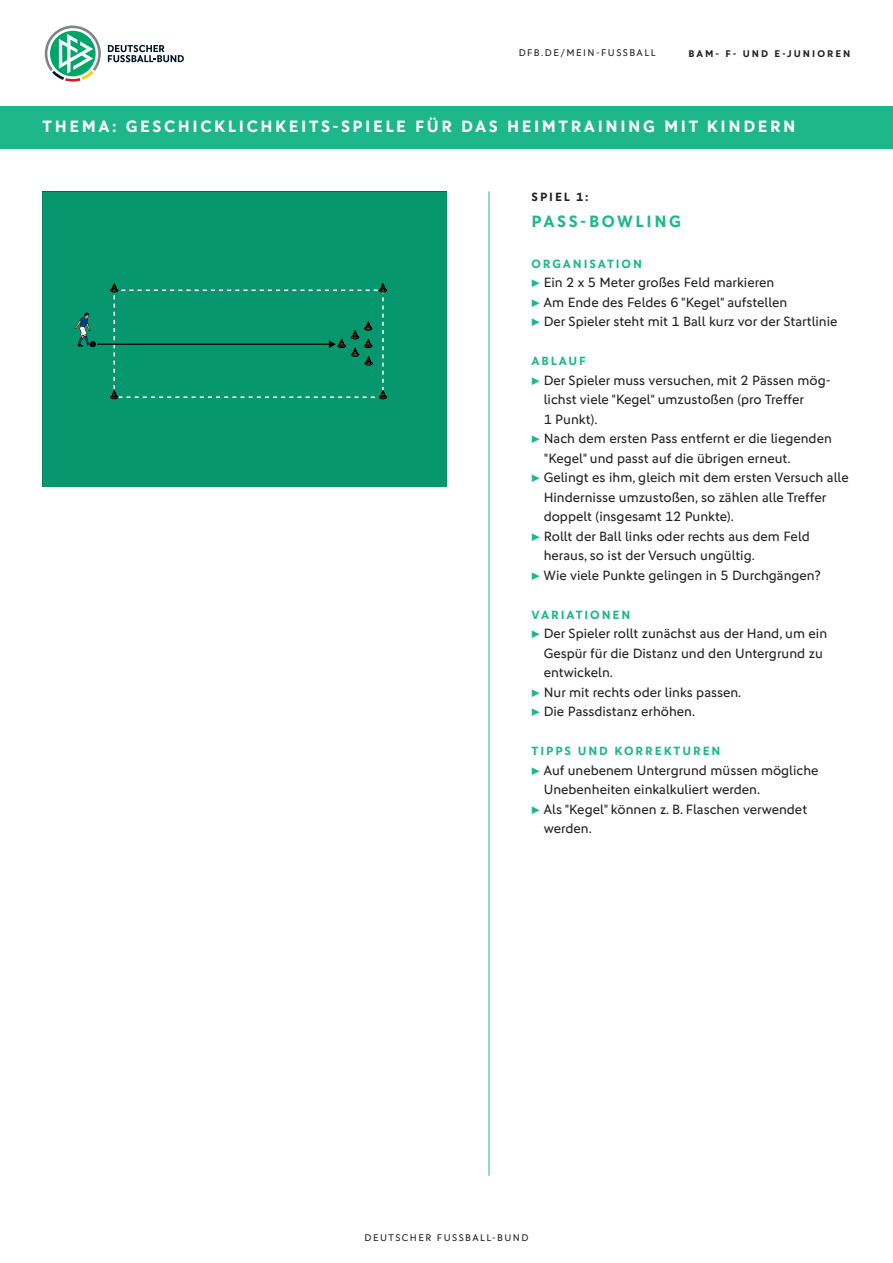
<style>
.page{position:relative;width:893px;height:1263px;background:#fff}
.page>*{position:absolute;margin:0;border:0;box-sizing:border-box;transform-origin:0 0}
.t1{font:700 16.5px "DFB Sans";letter-spacing:.16em;color:#fff}
.t2{font:700 16.5px "DFB Sans";letter-spacing:.16em;color:#1eb78a}
.t3{font:13.5px/19.5px "DFB Sans";color:#231f20}
.t4{font:700 12px "DFB Sans";letter-spacing:.16em;color:#1eb78a}
.t5{font:700 12px "DFB Sans";letter-spacing:.16em;color:#231f20}
.t6{font:9.75px "DFB Sans";letter-spacing:.15em;color:#231f20}
.t7{font:700 9.75px "DFB Sans";letter-spacing:.21em;color:#231f20}
.s1{font-family:"Mathematical Pi Six";font-size:10.5px;color:#1eb78a}
</style>
<div class="page">
<svg style="left:108px;top:45px;width:76px;height:17px"></svg>
<svg style="left:45px;top:26px;width:56px;height:56px"></svg>
<div style="left:0;top:106px;width:893px;height:43px;background:#1eb78a"></div>
<div style="left:43px;top:191px;width:403px;height:296px;background:#07976e"></div>
<div style="left:114px;top:290px;width:270px;height:108px;border:1px dashed #fff"></div>
<svg style="left:110px;top:284px;width:8px;height:8px"></svg>
<svg style="left:110px;top:391px;width:8px;height:8px"></svg>
<svg style="left:379px;top:284px;width:8px;height:8px"></svg>
<svg style="left:379px;top:391px;width:8px;height:8px"></svg>
<svg style="left:74px;top:313px;width:22px;height:34px"></svg>
<hr style="left:97px;top:344px;width:233px;height:1px;background:#000">
<svg style="left:351px;top:322px;width:21px;height:43px"></svg>
<svg style="left:329px;top:340px;width:16px;height:8px"></svg>
<hr style="left:489px;top:191px;width:1px;height:985px;background:#1eb78a">
<p class="t6" style="left:519px;top:49px;width:138px">DFB.DE/MEIN-FUSSBALL</p>
<p class="t7" style="left:689px;top:48px;width:163px">BAM- F- UND E-JUNIOREN</p>
<p class="t1" style="left:43px;top:117px;width:754px">THEMA: GESCHICKLICHKEITS-SPIELE FÜR DAS HEIMTRAINING MIT KINDERN</p>
<p class="t5" style="left:532px;top:190px;width:58px">SPIEL 1:</p>
<p class="t2" style="left:532px;top:211px;width:151px">PASS-BOWLING</p>
<p class="t4" style="left:532px;top:257px;width:112px">ORGANISATION</p>
<p class="t3" style="left:531px;top:274px;width:244px"><span class="s1">-</span> Ein 2 x 5 Meter großes Feld markieren</p>
<p class="t3" style="left:531px;top:294px;width:257px"><span class="s1">-</span> Am Ende des Feldes 6 "Kegel" aufstellen</p>
<p class="t3" style="left:531px;top:313px;width:308px"><span class="s1">-</span> Der Spieler steht mit 1 Ball kurz vor der Startlinie</p>
<p class="t4" style="left:532px;top:354px;width:56px">ABLAUF</p>
<p class="t3" style="left:544px;top:372px;width:289px;text-indent:-12px"><span class="s1">-</span> Der Spieler muss versuchen, mit 2 Pässen mög&shy;lichst viele "Kegel" umzustoßen (pro Treffer<br>1 Punkt).</p>
<p class="t3" style="left:544px;top:430px;width:290px;text-indent:-12px"><span class="s1">-</span> Nach dem ersten Pass entfernt er die liegenden "Kegel" und passt auf die übrigen erneut.</p>
<p class="t3" style="left:544px;top:469px;width:306px;text-indent:-12px"><span class="s1">-</span> Gelingt es ihm, gleich mit dem ersten Versuch alle<br>Hindernisse umzustoßen, so zählen alle Treffer doppelt (insgesamt 12 Punkte).</p>
<p class="t3" style="left:544px;top:528px;width:268px;text-indent:-12px"><span class="s1">-</span> Rollt der Ball links oder rechts aus dem Feld heraus, so ist der Versuch ungültig.</p>
<p class="t3" style="left:531px;top:567px;width:291px"><span class="s1">-</span> Wie viele Punkte gelingen in 5 Durchgängen?</p>
<p class="t4" style="left:532px;top:608px;width:100px">VARIATIONEN</p>
<p class="t3" style="left:544px;top:625px;width:285px;text-indent:-12px"><span class="s1">-</span> Der Spieler rollt zunächst aus der Hand, um ein<br>Gespür für die Distanz und den Untergrund zu entwickeln.</p>
<p class="t3" style="left:531px;top:684px;width:211px"><span class="s1">-</span> Nur mit rechts oder links passen.</p>
<p class="t3" style="left:531px;top:703px;width:165px"><span class="s1">-</span> Die Passdistanz erhöhen.</p>
<p class="t4" style="left:532px;top:744px;width:190px">TIPPS UND KORREKTUREN</p>
<p class="t3" style="left:544px;top:762px;width:276px;text-indent:-12px"><span class="s1">-</span> Auf unebenem Untergrund müssen mögliche<br>Unebenheiten einkalkuliert werden.</p>
<p class="t3" style="left:544px;top:801px;width:265px;text-indent:-12px"><span class="s1">-</span> Als "Kegel" können z. B. Flaschen verwendet werden.</p>
<p class="t6" style="left:365px;top:1234px;width:165px">DEUTSCHER FUSSBALL-BUND</p>
</div>
